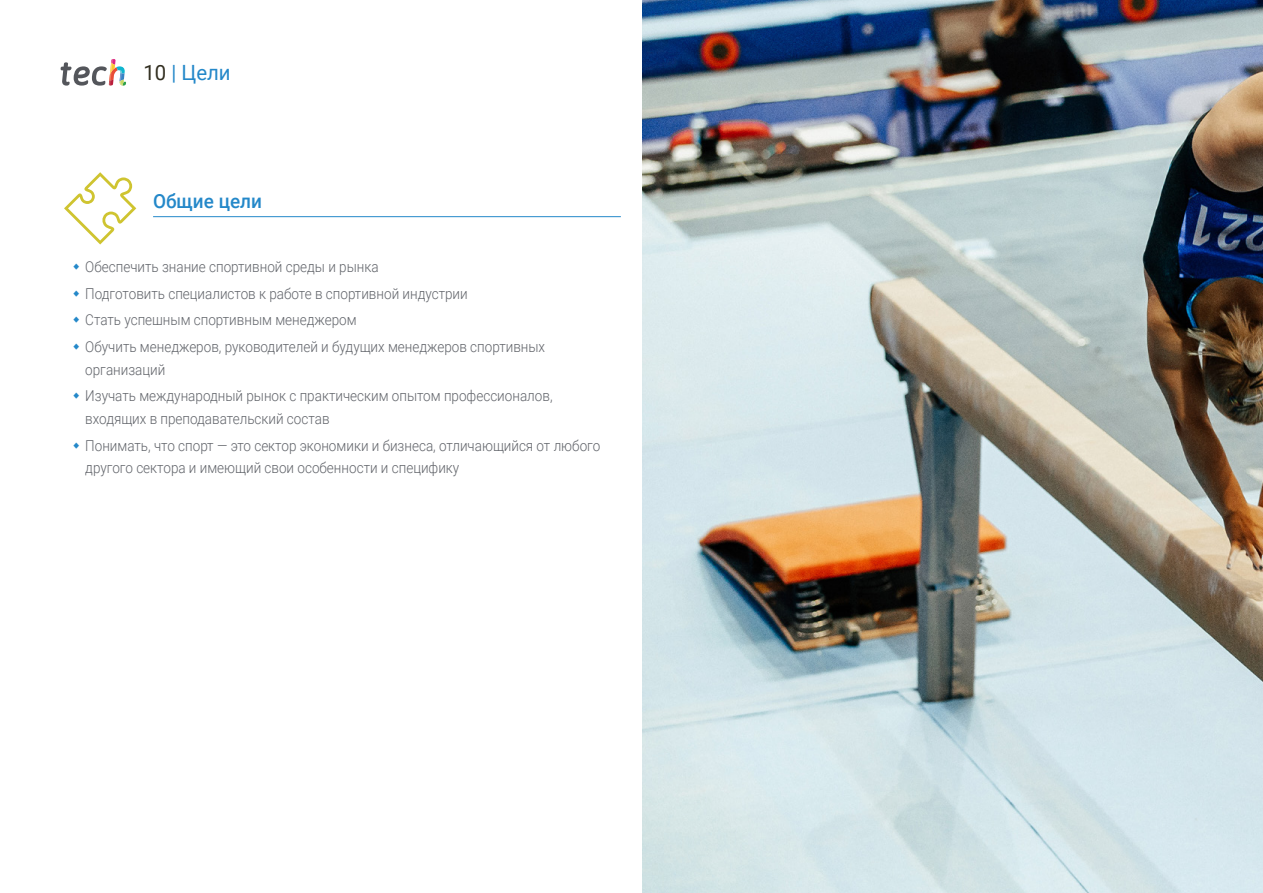
<style>
.page{position:relative;width:1263px;height:893px;background:#fff}
.page>*{position:absolute;margin:0;border:0;box-sizing:border-box;transform-origin:0 0}
.t1{font:21px "Roboto";color:#2488c9}
.t2{font:500 19.5px "Roboto";color:#2488c9}
.t3{font:300 15px/26.7px "Roboto";color:#61646a;scale:.9 1}
.s1{color:#312e20}
</style>
<div class="page">
<hr style="left:153px;top:216px;width:468px;height:1px;background:#2488c9">
<svg style="left:64px;top:172px;width:72px;height:72px"></svg>
<img style="left:642px;top:0;width:621px;height:893px">
<svg style="left:61px;top:59px;width:65px;height:27px"></svg>
<h1 class="t1" style="left:144px;top:57px;width:89px"><span class="s1">10</span> | Цели</h1>
<h2 class="t2" style="left:153px;top:188px;width:110px">Общие цели</h2>
<p class="t3" style="left:85px;top:253px;width:512px">Обеспечить знание спортивной среды и рынка<br>Подготовить специалистов к работе в спортивной индустрии<br>Стать успешным спортивным менеджером<br>Обучить менеджеров, руководителей и будущих менеджеров спортивных</p>
<p class="t3" style="left:85px;top:355px;width:521px">организаций<br>Изучать международный рынок с практическим опытом профессионалов,</p>
<p class="t3" style="left:85px;top:405px;width:574px">входящих в преподавательский состав<br>Понимать, что спорт — это сектор экономики и бизнеса, отличающийся от любого</p>
<p class="t3" style="left:85px;top:454px;width:417px">другого сектора и имеющий свои особенности и специфику</p>
</div>
